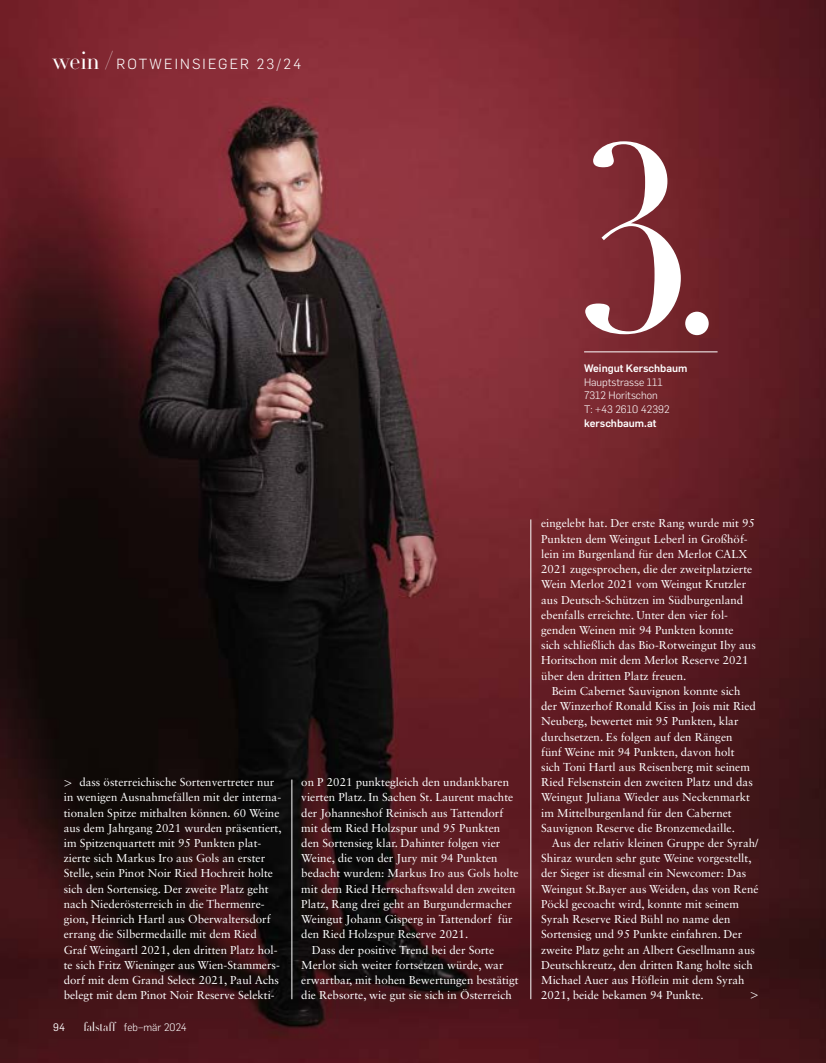
<style>
.page{position:relative;width:826px;height:1063px;background:#fff}
.page>*{position:absolute;margin:0;border:0;box-sizing:border-box;transform-origin:0 0}
.t1{font:262.5px "Didot LT Std Headline";color:#fff}
.t2{font:300 14.38px "Flama";letter-spacing:.15em;color:#fff}
.t3{font:11.5px/15.2px "Sabon LT Std";color:#fff}
.t4{font:300 10.62px/13.8px "Flama";color:#fff}
.t5{font:500 10.62px "Flama";color:#fff}
.t6{font:10.62px "Flama";color:#fff}
.s1{font-family:"HTF Didot L24";font-size:24px}
.s2{font-family:"HTF Didot L96";font-size:12.5px}
</style>
<div class="page">
<img style="left:0;top:0;width:826px;height:1063px">
<hr style="left:291px;top:780px;width:1px;height:219px;background:#fff">
<hr style="left:530px;top:519px;width:1px;height:480px;background:#fff">
<hr style="left:584px;top:352px;width:133px;height:1px;background:#fff">
<div style="left:685px;top:312px;width:23px;height:23px;background:#fff;border-radius:50%"></div>
<svg style="left:65px;top:780px;width:6px;height:6px"></svg>
<svg style="left:751px;top:992px;width:6px;height:7px"></svg>
<p class="t2" style="left:53px;top:54px;width:250px"><span class="s1">wein/</span> ROTWEINSIEGER 23/24</p>
<h1 class="t1" style="left:579px;top:81px;width:118px">3</h1>
<p class="t5" style="left:584px;top:360px;width:105px">Weingut Kerschbaum</p>
<p class="t4" style="left:584px;top:374px;width:87px">Hauptstrasse 111<br>7312 Horitschon<br>T: +43 2610 42392</p>
<p class="t5" style="left:584px;top:415px;width:74px">kerschbaum.at</p>
<p class="t3" style="left:64px;top:774px;width:219px;text-indent:16px">dass österreichische Sortenvertreter nur in wenigen Ausnahmefällen mit der interna&shy;tionalen Spitze mithalten können. 60 Weine aus dem Jahrgang 2021 wurden präsentiert, im Spitzenquartett mit 95 Punkten plat&shy;zierte sich Markus Iro aus Gols an erster Stelle, sein Pinot Noir Ried Hochreit holte sich den Sortensieg. Der zweite Platz geht nach Niederösterreich in die Thermenre&shy;gion, Heinrich Hartl aus Oberwaltersdorf errang die Silbermedaille mit dem Ried Graf Weingartl 2021, den dritten Platz hol&shy;te sich Fritz Wieninger aus Wien-Stammers&shy;dorf mit dem Grand Select 2021, Paul Achs belegt mit dem Pinot Noir Reserve Selekti-</p>
<p class="t3" style="left:301px;top:774px;width:209px">on P 2021 punktegleich den undankbaren</p>
<p class="t3" style="left:301px;top:790px;width:213px">vierten Platz. In Sachen St. Laurent machte</p>
<p class="t3" style="left:301px;top:805px;width:203px">der Johanneshof Reinisch aus Tattendorf</p>
<p class="t3" style="left:301px;top:820px;width:200px">mit dem Ried Holzspur und 95 Punkten</p>
<p class="t3" style="left:301px;top:835px;width:200px">den Sortensieg klar. Dahinter folgen vier</p>
<p class="t3" style="left:301px;top:851px;width:198px">Weine, die von der Jury mit 94 Punkten</p>
<p class="t3" style="left:301px;top:866px;width:219px">bedacht wurden: Markus Iro aus Gols holte</p>
<p class="t3" style="left:301px;top:881px;width:216px">mit dem Ried Herrschaftswald den zweiten</p>
<p class="t3" style="left:301px;top:896px;width:212px">Platz, Rang drei geht an Burgundermacher</p>
<p class="t3" style="left:301px;top:911px;width:213px">Weingut Johann Gisperg in Tattendorf für</p>
<p class="t3" style="left:301px;top:927px;width:168px">den Ried Holzspur Reserve 2021.</p>
<p class="t3" style="left:312px;top:942px;width:184px">Dass der positive Trend bei der Sorte</p>
<p class="t3" style="left:301px;top:957px;width:204px">Merlot sich weiter fortsetzen würde, war</p>
<p class="t3" style="left:301px;top:972px;width:219px">erwartbar, mit hohen Bewertungen bestätigt</p>
<p class="t3" style="left:301px;top:987px;width:212px">die Rebsorte, wie gut sie sich in Österreich</p>
<p class="t6" style="left:53px;top:1020px;width:13px">94</p>
<p class="t4" style="left:83px;top:1020px;width:105px"><span class="s2">falstaff</span> feb–mär 2024</p>
<p class="t3" style="left:541px;top:516px;width:216px">eingelebt hat. Der erste Rang wurde mit 95<br>Punkten dem Weingut Leberl in Großhöf&shy;lein im Burgenland für den Merlot CALX 2021 zugesprochen, die der zweitplatzierte Wein Merlot 2021 vom Weingut Krutzler aus Deutsch-Schützen im Südburgenland ebenfalls erreichte. Unter den vier fol&shy;genden Weinen mit 94 Punkten konnte<br>sich schließlich das Bio-Rotweingut Iby aus Horitschon mit dem Merlot Reserve 2021 über den dritten Platz freuen.</p>
<p class="t3" style="left:541px;top:683px;width:216px;text-indent:11px">Beim Cabernet Sauvignon konnte sich der Winzerhof Ronald Kiss in Jois mit Ried Neuberg, bewertet mit 95 Punkten, klar durchsetzen. Es folgen auf den Rängen<br>fünf Weine mit 94 Punkten, davon holt sich Toni Hartl aus Reisenberg mit seinem Ried Felsenstein den zweiten Platz und das Weingut Juliana Wieder aus Neckenmarkt im Mittelburgenland für den Cabernet Sauvignon Reserve die Bronzemedaille.</p>
<p class="t3" style="left:541px;top:835px;width:219px;text-indent:11px">Aus der relativ kleinen Gruppe der Syrah/ Shiraz wurden sehr gute Weine vorgestellt, der Sieger ist diesmal ein Newcomer: Das Weingut St.Bayer aus Weiden, das von René Pöckl gecoacht wird, konnte mit seinem Syrah Reserve Ried Bühl no name den Sortensieg und 95 Punkte einfahren. Der zweite Platz geht an Albert Gesellmann aus Deutschkreutz, den dritten Rang holte sich Michael Auer aus Höflein mit dem Syrah 2021, beide bekamen 94 Punkte.</p>
</div>
